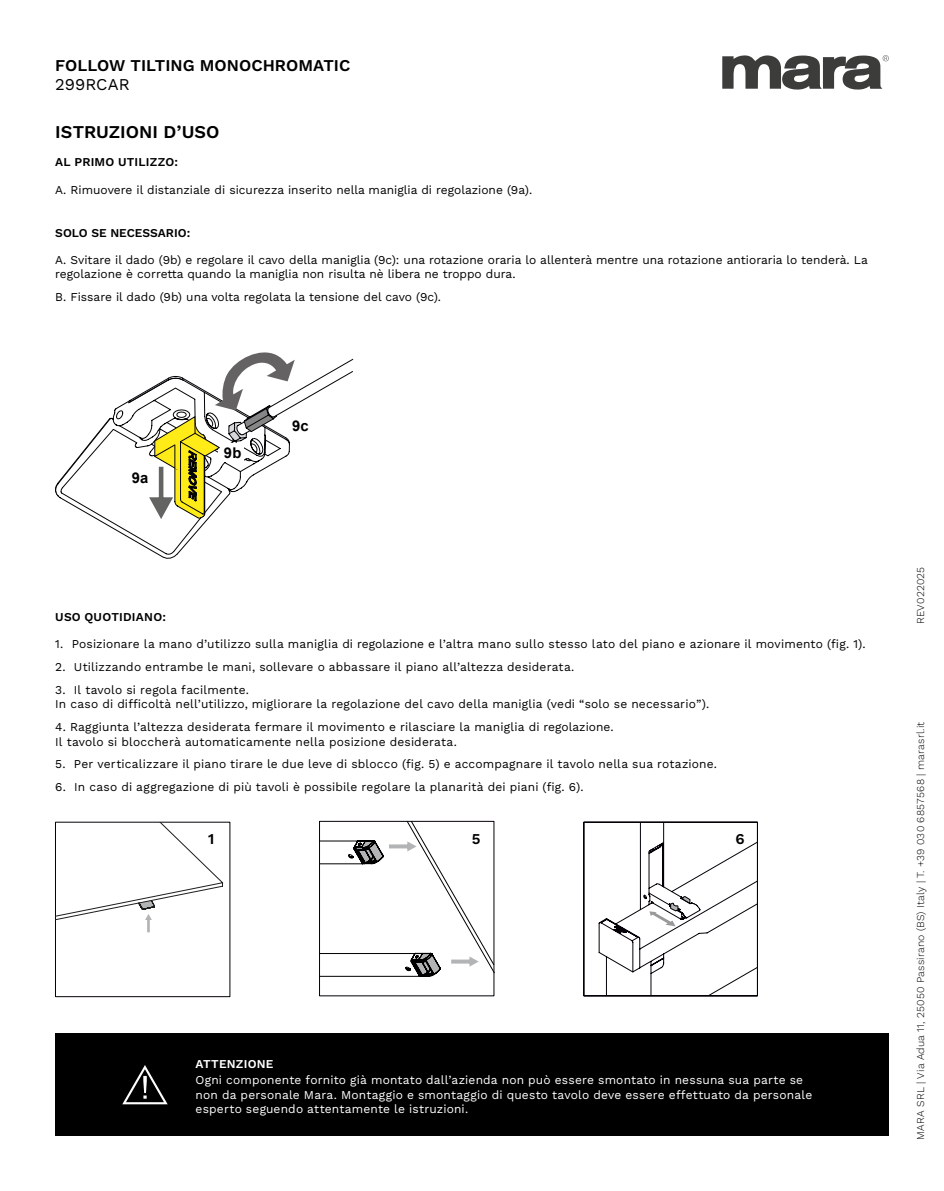
<style>
.page{position:relative;width:944px;height:1191px;background:#fff}
.page>*{position:absolute;margin:0;border:0;box-sizing:border-box;transform-origin:0 0}
.t1{font:600 18px "Work Sans";color:#000}
.t2{font:600 16.5px "Work Sans";color:#000}
.t3{font:16.5px "Work Sans";letter-spacing:.005em;color:#000}
.t4{font:600 15px "Work Sans";color:#000}
.t5{font:700 14.85px "Arial";color:#000}
.t6{font:12px/14.4px "Work Sans";letter-spacing:.01em;color:#000}
.t7{font:12px/14.4px "Work Sans";letter-spacing:.015em;color:#fff}
.t8{font:600 12px "Work Sans";letter-spacing:.015em;color:#000}
.t9{font:600 12px "Work Sans";letter-spacing:.015em;color:#fff}
.t10{font:300 10.5px "Work Sans";letter-spacing:.025em;color:#000}
</style>
<div class="page">
<svg style="left:722px;top:55px;width:167px;height:35px"></svg>
<svg style="left:295px;top:359px;width:58px;height:47px"></svg>
<svg style="left:55px;top:352px;width:240px;height:207px"></svg>
<svg style="left:320px;top:821px;width:175px;height:173px"></svg>
<svg style="left:583px;top:821px;width:175px;height:175px"></svg>
<div style="left:55px;top:822px;width:175px;height:175px;border:1px solid #050008"></div>
<svg style="left:55px;top:822px;width:168px;height:110px"></svg>
<div style="left:55px;top:1033px;width:834px;height:102px;background:#000"></div>
<svg style="left:122px;top:1065px;width:46px;height:39px"></svg>
<h2 class="t2" style="left:55px;top:52px;width:297px">FOLLOW TILTING MONOCHROMATIC</h2>
<h2 class="t3" style="left:55px;top:72px;width:76px">299RCAR</h2>
<h1 class="t1" style="left:55px;top:118px;width:166px">ISTRUZIONI D’USO</h1>
<p class="t8" style="left:55px;top:153px;width:124px">AL PRIMO UTILIZZO:</p>
<p class="t6" style="left:55px;top:182px;width:478px">A. Rimuovere il distanziale di sicurezza inserito nella maniglia di regolazione (9a).</p>
<p class="t8" style="left:55px;top:224px;width:137px">SOLO SE NECESSARIO:</p>
<p class="t6" style="left:55px;top:252px;width:814px">A. Svitare il dado (9b) e regolare il cavo della maniglia (9c): una rotazione oraria lo allenterà mentre una rotazione antioraria lo tenderà. La regolazione è corretta quando la maniglia non risulta nè libera ne troppo dura.</p>
<p class="t6" style="left:55px;top:289px;width:387px">B. Fissare il dado (9b) una volta regolata la tensione del cavo (9c).</p>
<p class="t5" style="left:132px;top:467px;width:18px">9a</p>
<p class="t5" style="left:224px;top:442px;width:19px">9b</p>
<p class="t5" style="left:292px;top:416px;width:18px">9c</p>
<p class="t8" style="left:55px;top:607px;width:112px">USO QUOTIDIANO:</p>
<p class="t6" style="left:55px;top:636px;width:812px">1. Posizionare la mano d’utilizzo sulla maniglia di regolazione e l’altra mano sullo stesso lato del piano e azionare il movimento (fig. 1).</p>
<p class="t6" style="left:55px;top:659px;width:521px">2. Utilizzando entrambe le mani, sollevare o abbassare il piano all’altezza desiderata.</p>
<p class="t6" style="left:55px;top:682px;width:656px">3. Il tavolo si regola facilmente.<br>In caso di difficoltà nell’utilizzo, migliorare la regolazione del cavo della maniglia (vedi “solo se necessario”).</p>
<p class="t6" style="left:55px;top:719px;width:560px">4. Raggiunta l’altezza desiderata fermare il movimento e rilasciare la maniglia di regolazione.<br>Il tavolo si bloccherà automaticamente nella posizione desiderata.</p>
<p class="t6" style="left:55px;top:756px;width:663px">5. Per verticalizzare il piano tirare le due leve di sblocco (fig. 5) e accompagnare il tavolo nella sua rotazione.</p>
<p class="t6" style="left:55px;top:779px;width:530px">6. In caso di aggregazione di più tavoli è possibile regolare la planarità dei piani (fig. 6).</p>
<p class="t4" style="left:208px;top:827px;width:8px">1</p>
<p class="t4" style="left:472px;top:827px;width:10px">5</p>
<p class="t4" style="left:735px;top:827px;width:11px">6</p>
<p class="t9" style="left:196px;top:1054px;width:79px">ATTENZIONE</p>
<p class="t7" style="left:196px;top:1072px;width:618px">Ogni componente fornito già montato dall’azienda non può essere smontato in nessuna sua parte se non da personale Mara. Montaggio e smontaggio di questo tavolo deve essere effettuato da personale esperto seguendo attentamente le istruzioni.</p>
<p class="t10" style="left:912px;top:624px;width:59px;rotate:-90deg">REV022025</p>
<p class="t10" style="left:912px;top:1140px;width:420px;rotate:-90deg">MARA SRL | Via Adua 11, 25050 Passirano (BS) Italy | T. +39 030 6857568 | marasrl.it</p>
</div>
